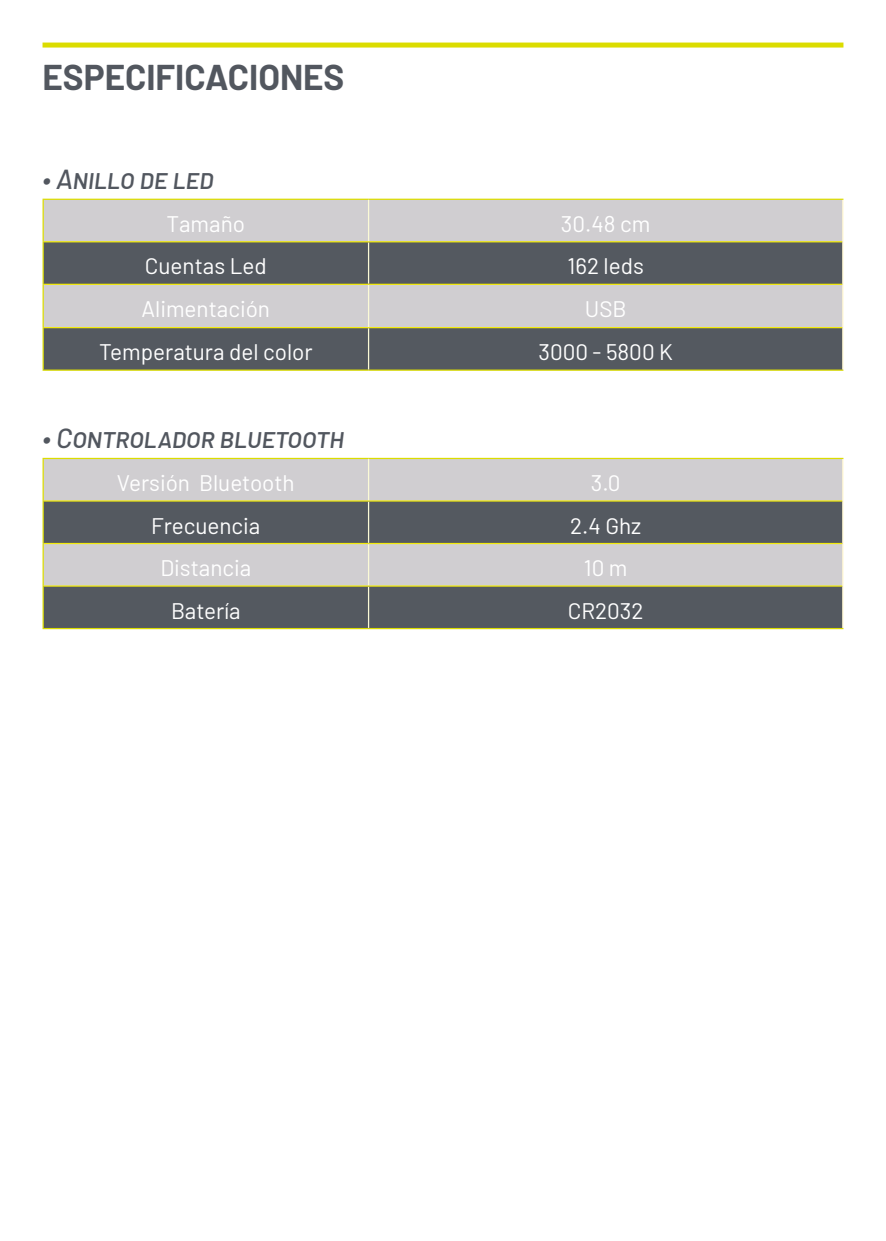
<style>
.page{position:relative;width:886px;height:1241px;background:#fff}
.page>*{position:absolute;margin:0;border:0;box-sizing:border-box;transform-origin:0 0}
.Titulos{font:700 35px "Barlow";color:#52575f}
.Subtitulo{font:italic 500 27.5px "Barlow";color:#52575f}
.Contenido{font:22.5px "Barlow";color:#fff}
</style>
<div class="page">
<div style="left:43px;top:43px;width:800px;height:5px;background:#dbdc00"></div>
<div style="left:44px;top:200px;width:798px;height:41px;background:#d0ced1"></div>
<svg style="left:44px;top:242px;width:798px;height:127px;background:#7e8185"></svg>
<hr style="left:43px;top:199px;width:326px;height:1px;background:#dbdc00">
<hr style="left:43px;top:200px;width:1px;height:42px;background:#dbdc00">
<hr style="left:369px;top:199px;width:474px;height:1px;background:#dbdc00">
<hr style="left:43px;top:242px;width:1px;height:42px;background:#dbdc00">
<hr style="left:43px;top:284px;width:1px;height:43px;background:#dbdc00">
<hr style="left:43px;top:327px;width:1px;height:42px;background:#dbdc00">
<hr style="left:43px;top:369px;width:326px;height:2px;background:#dbdc00">
<hr style="left:369px;top:369px;width:474px;height:2px;background:#dbdc00">
<hr style="left:842px;top:200px;width:1px;height:42px;background:#fff7d2">
<hr style="left:842px;top:242px;width:1px;height:42px;background:#fff7d2">
<hr style="left:842px;top:284px;width:1px;height:43px;background:#fff7d2">
<hr style="left:842px;top:327px;width:1px;height:42px;background:#fff7d2">
<hr style="left:368px;top:200px;width:1px;height:41px;background:#fbfad6">
<hr style="left:368px;top:242px;width:1px;height:42px;background:#fbfad6">
<hr style="left:368px;top:285px;width:1px;height:42px;background:#fbfad6">
<hr style="left:368px;top:328px;width:1px;height:41px;background:#fbfad6">
<hr style="left:44px;top:241px;width:325px;height:1px;background:#f2ea0c">
<hr style="left:369px;top:241px;width:473px;height:1px;background:#f2ea0c">
<hr style="left:44px;top:284px;width:325px;height:1px;background:#f2ea0c">
<hr style="left:369px;top:284px;width:473px;height:1px;background:#f2ea0c">
<hr style="left:44px;top:327px;width:325px;height:1px;background:#f2ea0c">
<hr style="left:369px;top:327px;width:473px;height:1px;background:#f2ea0c">
<div style="left:44px;top:459px;width:798px;height:41px;background:#d0ced1"></div>
<svg style="left:44px;top:501px;width:798px;height:127px;background:#7e8183"></svg>
<hr style="left:43px;top:458px;width:326px;height:1px;background:#dbdc00">
<hr style="left:43px;top:459px;width:1px;height:42px;background:#dbdc00">
<hr style="left:369px;top:458px;width:474px;height:1px;background:#dbdc00">
<hr style="left:43px;top:501px;width:1px;height:42px;background:#dbdc00">
<hr style="left:43px;top:543px;width:1px;height:43px;background:#dbdc00">
<hr style="left:43px;top:586px;width:1px;height:42px;background:#dbdc00">
<hr style="left:43px;top:628px;width:326px;height:1px;background:#dbdc00">
<hr style="left:369px;top:628px;width:474px;height:1px;background:#dbdc00">
<hr style="left:842px;top:459px;width:1px;height:42px;background:#fff7d2">
<hr style="left:842px;top:501px;width:1px;height:42px;background:#fff7d2">
<hr style="left:842px;top:543px;width:1px;height:43px;background:#fff7d2">
<hr style="left:842px;top:586px;width:1px;height:42px;background:#fff7d2">
<hr style="left:368px;top:459px;width:1px;height:41px;background:#fbfad6">
<hr style="left:368px;top:501px;width:1px;height:42px;background:#fbfad6">
<hr style="left:368px;top:544px;width:1px;height:41px;background:#fbfad6">
<hr style="left:368px;top:586px;width:1px;height:42px;background:#fbfad6">
<hr style="left:44px;top:500px;width:325px;height:1px;background:#f2ea0c">
<hr style="left:369px;top:500px;width:473px;height:1px;background:#f2ea0c">
<hr style="left:44px;top:543px;width:325px;height:1px;background:#f2ea0c">
<hr style="left:369px;top:543px;width:473px;height:1px;background:#f2ea0c">
<hr style="left:44px;top:585px;width:325px;height:1px;background:#f2ea0c">
<hr style="left:369px;top:585px;width:473px;height:1px;background:#f2ea0c">
<p class="Titulos" style="left:43px;top:51px;width:303px">ESPECIFICACIONES</p>
<p class="Subtitulo" style="left:43px;top:159px;width:173px">• Anillo de led</p>
<p class="Contenido" style="left:167px;top:207px;width:80px">Tamaño</p>
<p class="Contenido" style="left:561px;top:207px;width:91px">30.48 cm</p>
<p class="Contenido" style="left:145px;top:250px;width:123px">Cuentas Led</p>
<p class="Contenido" style="left:567px;top:250px;width:78px">162 leds</p>
<p class="Contenido" style="left:142px;top:292px;width:130px">Alimentación</p>
<p class="Contenido" style="left:585px;top:292px;width:43px">USB</p>
<p class="Contenido" style="left:99px;top:336px;width:215px">Temperatura del color</p>
<p class="Contenido" style="left:538px;top:336px;width:136px">3000 - 5800 K</p>
<p class="Subtitulo" style="left:43px;top:418px;width:303px">• Controlador bluetooth</p>
<p class="Contenido" style="left:117px;top:466px;width:179px">Versión Bluetooth</p>
<p class="Contenido" style="left:591px;top:466px;width:31px">3.0</p>
<p class="Contenido" style="left:151px;top:509px;width:111px">Frecuencia</p>
<p class="Contenido" style="left:570px;top:509px;width:73px">2.4 Ghz</p>
<p class="Contenido" style="left:160px;top:551px;width:93px">Distancia</p>
<p class="Contenido" style="left:584px;top:551px;width:45px">10 m</p>
<p class="Contenido" style="left:171px;top:594px;width:71px">Batería</p>
<p class="Contenido" style="left:568px;top:594px;width:77px">CR2032</p>
</div>
